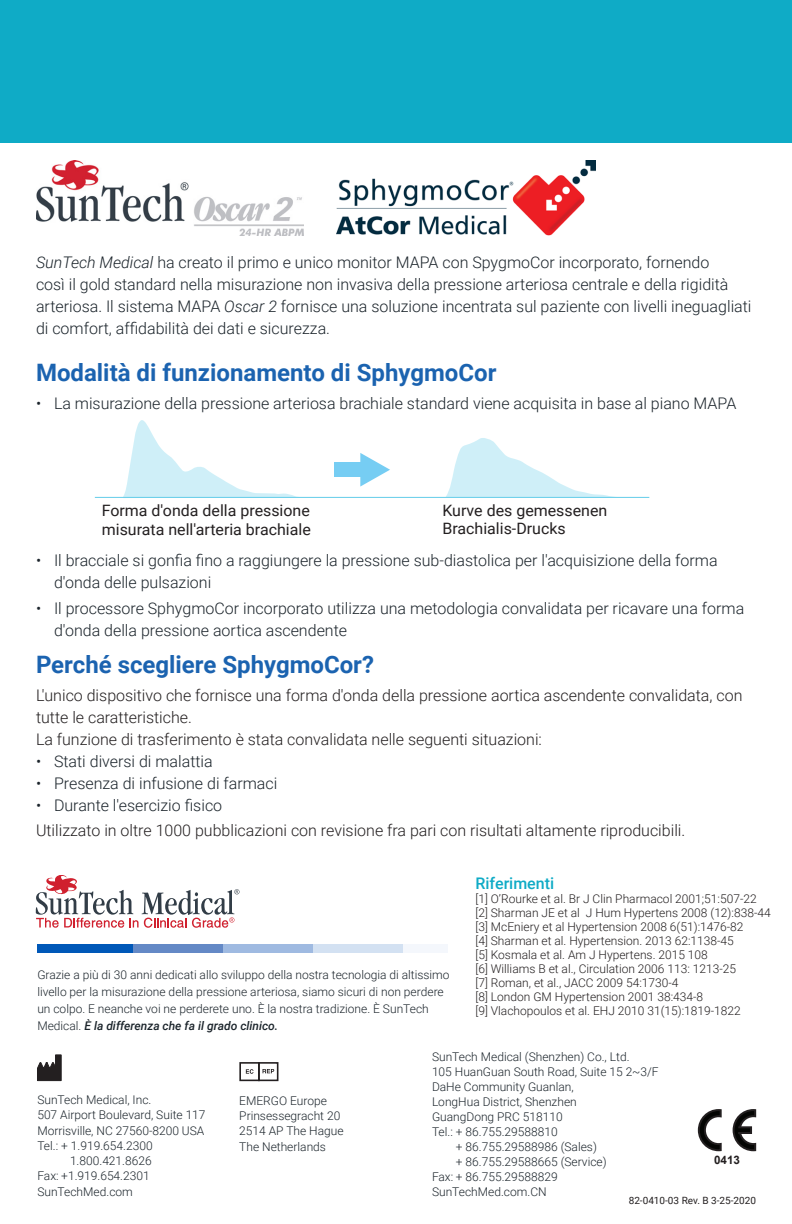
<style>
.page{position:relative;width:792px;height:1224px;background:#fff}
.page>*{position:absolute;margin:0;border:0;box-sizing:border-box;transform-origin:0 0}
.Minor_Heading{font:700 24px "Roboto";color:#1b63b0}
.t1{font:300 16px/22px "Roboto";color:#1b242b}
.t2{font:300 16px/22px "Roboto";color:#231f20}
.Minor_Heading-2{font:500 16px "Roboto";color:#0fabc6}
.t3{font:15.6px/18.8px "Roboto";color:#231f20}
.t4{font:300 12px/16.8px "Roboto";color:#1b242b}
.t5{font:300 12px "Roboto";color:#231f20}
.t6{font:700 11.6px "Arial";color:#231f20}
.Part_number{font:10px "Roboto";color:#231f20}
.s1{font-style:italic}
.s2{font-weight:500;font-style:italic}
</style>
<div class="page">
<div style="left:0;top:0;width:792px;height:142px;background:#0fabc6"></div>
<div style="left:37px;top:944px;width:96px;height:9px;background:#0058b8"></div>
<div style="left:133px;top:944px;width:90px;height:9px;background:#6489c6"></div>
<div style="left:223px;top:944px;width:91px;height:9px;background:#9fbae1"></div>
<div style="left:314px;top:944px;width:90px;height:9px;background:#d3e1f2"></div>
<div style="left:404px;top:944px;width:44px;height:9px;background:#f4f7fc"></div>
<svg style="left:37px;top:1055px;width:24px;height:26px"></svg>
<svg style="left:446px;top:438px;width:176px;height:59px"></svg>
<svg style="left:123px;top:420px;width:181px;height:77px"></svg>
<svg style="left:360px;top:453px;width:30px;height:34px"></svg>
<div style="left:334px;top:463px;width:27px;height:14px;background:#76cdf3"></div>
<hr style="left:95px;top:497px;width:554px;height:1px;background:#61cce9">
<img style="left:337px;top:160px;width:258px;height:76px">
<img style="left:36px;top:160px;width:268px;height:75px">
<div style="left:258px;top:1062px;width:20px;height:19px;border:2px solid #231f20"></div>
<svg style="left:246px;top:1069px;width:8px;height:5px"></svg>
<svg style="left:263px;top:1069px;width:11px;height:4px"></svg>
<div style="left:239px;top:1062px;width:21px;height:19px;border:2px solid #231f20"></div>
<svg style="left:697px;top:1109px;width:25px;height:43px"></svg>
<svg style="left:732px;top:1109px;width:25px;height:43px"></svg>
<div style="left:738px;top:1127px;width:13px;height:6px;background:#040503"></div>
<div style="left:737px;top:1126px;width:15px;height:8px;border:2px solid #231f20"></div>
<svg style="left:36px;top:875px;width:203px;height:53px"></svg>
<p class="t1" style="left:36px;top:251px;width:717px"><span class="s1">SunTech Medical</span> ha creato il primo e unico monitor MAPA con SpygmoCor incorporato, fornendo<br>così il gold standard nella misurazione non invasiva della pressione arteriosa centrale e della rigidità arteriosa. Il sistema MAPA <span class="s1">Oscar 2</span> fornisce una soluzione incentrata sul paziente con livelli ineguagliati di comfort, affidabilità dei dati e sicurezza.</p>
<p class="Minor_Heading" style="left:36px;top:356px;width:462px">Modalità di funzionamento di SphygmoCor</p>
<p class="t1" style="left:36px;top:392px;width:702px">• La misurazione della pressione arteriosa brachiale standard viene acquisita in base al piano MAPA</p>
<p class="t3" style="left:102px;top:501px;width:210px">Forma d'onda della pressione misurata nell'arteria brachiale</p>
<p class="t3" style="left:442px;top:500px;width:166px">Kurve des gemessenen<br>Brachialis-Drucks</p>
<p class="t1" style="left:54px;top:549px;width:665px;text-indent:-18px">• Il bracciale si gonfia fino a raggiungere la pressione sub-diastolica per l'acquisizione della forma d'onda delle pulsazioni</p>
<p class="t1" style="left:54px;top:596px;width:692px;text-indent:-18px">• Il processore SphygmoCor incorporato utilizza una metodologia convalidata per ricavare una forma d'onda della pressione aortica ascendente</p>
<p class="Minor_Heading" style="left:36px;top:647px;width:340px">Perché scegliere SphygmoCor?</p>
<p class="t2" style="left:36px;top:683px;width:708px">L'unico dispositivo che fornisce una forma d'onda della pressione aortica ascendente convalidata, con tutte le caratteristiche.</p>
<p class="t2" style="left:36px;top:727px;width:507px">La funzione di trasferimento è stata convalidata nelle seguenti situazioni:</p>
<p class="t1" style="left:36px;top:749px;width:178px">• Stati diversi di malattia</p>
<p class="t1" style="left:36px;top:771px;width:243px">• Presenza di infusione di farmaci</p>
<p class="t1" style="left:36px;top:793px;width:188px">• Durante l'esercizio fisico</p>
<p class="t2" style="left:36px;top:819px;width:651px">Utilizzato in oltre 1000 pubblicazioni con revisione fra pari con risultati altamente riproducibili.</p>
<p class="Minor_Heading-2" style="left:476px;top:872px;width:80px">Riferimenti</p>
<p class="t5" style="left:476px;top:890px;width:283px">[1] O’Rourke et al. Br J Clin Pharmacol 2001;51:507-22</p>
<p class="t5" style="left:476px;top:904px;width:297px">[2] Sharman JE et al J Hum Hypertens 2008 (12):838-44</p>
<p class="t5" style="left:476px;top:918px;width:269px">[3] McEniery et al Hypertension 2008 6(51):1476-82</p>
<p class="t5" style="left:476px;top:932px;width:260px">[4] Sharman et al. Hypertension. 2013 62:1138-45</p>
<p class="t5" style="left:476px;top:946px;width:234px">[5] Kosmala et al. Am J Hypertens. 2015 108</p>
<p class="t5" style="left:476px;top:960px;width:262px">[6] Williams B et al., Circulation 2006 113: 1213-25</p>
<p class="t5" style="left:476px;top:974px;width:205px">[7] Roman, et al., JACC 2009 54:1730-4</p>
<p class="t5" style="left:476px;top:988px;width:229px">[8] London GM Hypertension 2001 38:434-8</p>
<p class="t5" style="left:476px;top:1002px;width:267px">[9] Vlachopoulos et al. EHJ 2010 31(15):1819-1822</p>
<p class="t4" style="left:432px;top:1048px;width:199px">SunTech Medical (Shenzhen) Co., Ltd.</p>
<p class="t4" style="left:432px;top:1063px;width:228px">105 HuanGuan South Road, Suite 15 2~3/F</p>
<p class="t4" style="left:432px;top:1078px;width:143px">DaHe Community Guanlan,</p>
<p class="t4" style="left:432px;top:1093px;width:146px">LongHua District, Shenzhen</p>
<p class="t4" style="left:432px;top:1108px;width:132px">GuangDong PRC 518110</p>
<p class="t4" style="left:432px;top:1123px;width:127px">Tel.: + 86.755.29588810</p>
<p class="t4" style="left:456px;top:1138px;width:143px">+ 86.755.29588986 (Sales)</p>
<p class="t4" style="left:456px;top:1153px;width:152px">+ 86.755.29588665 (Service)</p>
<p class="t4" style="left:432px;top:1168px;width:127px">Fax: + 86.755.29588829</p>
<p class="t4" style="left:432px;top:1183px;width:116px">SunTechMed.com.CN</p>
<p class="t4" style="left:37px;top:966px;width:414px">Grazie a più di 30 anni dedicati allo sviluppo della nostra tecnologia di altissimo livello per la misurazione della pressione arteriosa, siamo sicuri di non perdere un colpo. E neanche voi ne perderete uno. È la nostra tradizione. È SunTech Medical. <span class="s2">È la differenza che fa il grado clinico.</span></p>
<p class="t4" style="left:37px;top:1091px;width:116px">SunTech Medical, Inc.</p>
<p class="t4" style="left:37px;top:1106px;width:170px">507 Airport Boulevard, Suite 117</p>
<p class="t4" style="left:37px;top:1121px;width:169px">Morrisville, NC 27560-8200 USA</p>
<p class="t4" style="left:37px;top:1137px;width:117px">Tel.: + 1.919.654.2300</p>
<p class="t4" style="left:70px;top:1152px;width:83px">1.800.421.8626</p>
<p class="t4" style="left:37px;top:1167px;width:114px">Fax: +1.919.654.2301</p>
<p class="t4" style="left:37px;top:1182px;width:97px">SunTechMed.com</p>
<p class="t4" style="left:239px;top:1092px;width:89px">EMERGO Europe</p>
<p class="t4" style="left:239px;top:1107px;width:103px">Prinsessegracht 20</p>
<p class="t4" style="left:239px;top:1122px;width:106px">2514 AP The Hague</p>
<p class="t4" style="left:239px;top:1138px;width:88px">The Netherlands</p>
<p class="t6" style="left:714px;top:1152px;width:27px">0413</p>
<p class="Part_number" style="left:629px;top:1193px;width:129px">82-0410-03 Rev. B 3-25-2020</p>
</div>
